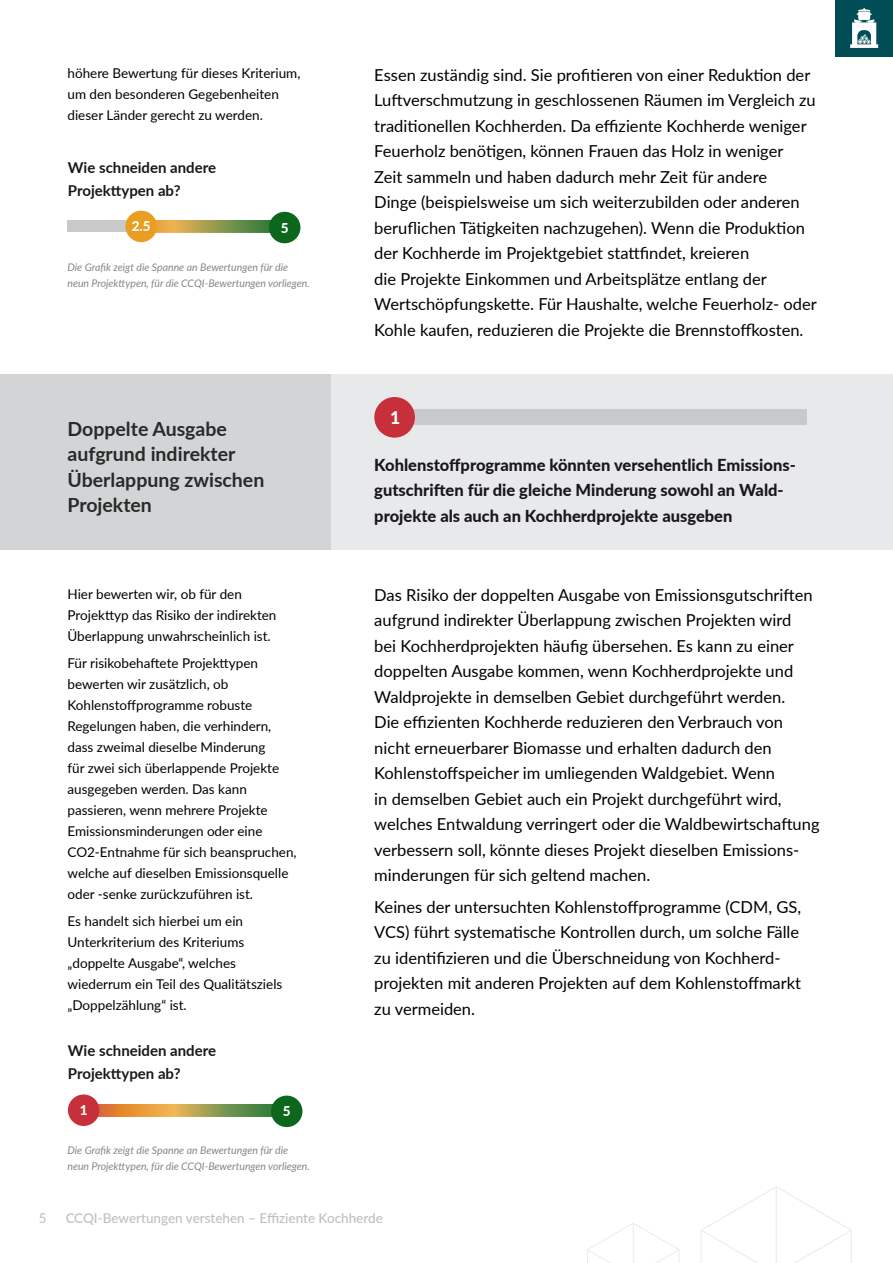
<style>
.page{position:relative;width:893px;height:1263px;background:#fff}
.page>*{position:absolute;margin:0;border:0;box-sizing:border-box;transform-origin:0 0}
.t1{font:700 19.5px/25.5px "Lato";color:#282929}
.t2{font:800 17.4px "Lato";color:#fff}
.t3{font:16.5px/25.5px "Lato";color:#000}
.t4{font:800 16.5px/25.5px "Lato";color:#1a171c}
.t5{font:700 15px/22.5px "Lato";color:#1a171c}
.t6{font:13.5px/21px "Lato";color:#000}
.t7{font:500 13.5px "Lato";color:#9a9b9b}
.t8{font:800 13.5px "Lato";color:#fff}
.t9{font:italic 10.5px/16.5px "Lato";color:#848688}
</style>
<div class="page">
<svg style="left:701px;top:1186px;width:150px;height:77px"></svg>
<svg style="left:587px;top:1223px;width:92px;height:40px"></svg>
<div style="left:835px;top:0;width:58px;height:56px;background:#004d56"></div>
<div style="left:68px;top:221px;width:231px;height:11px;background:#c7c9cb"></div>
<svg style="left:156px;top:221px;width:114px;height:11px"></svg>
<div style="left:269px;top:212px;width:31px;height:31px;background:#0c671c;border-radius:50%"></div>
<div style="left:125px;top:211px;width:32px;height:31px;background:#e99e22;border-radius:50%"></div>
<div style="left:0;top:374px;width:893px;height:175px;background:#e8e9ea"></div>
<div style="left:0;top:374px;width:331px;height:175px;background:#d3d4d6"></div>
<div style="left:395px;top:410px;width:411px;height:15px;background:#c7c9cb"></div>
<div style="left:374px;top:397px;width:41px;height:41px;background:#c7303b;border-radius:50%"></div>
<svg style="left:98px;top:1104px;width:174px;height:12px;background:#b09545"></svg>
<div style="left:271px;top:1095px;width:31px;height:32px;background:#0c671c;border-radius:50%"></div>
<div style="left:68px;top:1094px;width:31px;height:32px;background:#c7303b;border-radius:50%"></div>
<svg style="left:850px;top:8px;width:28px;height:40px"></svg>
<p class="t6" style="left:68px;top:62px;width:234px">höhere Bewertung für dieses Kriterium, um den besonderen Gegebenheiten dieser Länder gerecht zu werden.</p>
<p class="t3" style="left:374px;top:61px;width:444px">Essen zuständig sind. Sie profitieren von einer Reduktion der Luftverschmutzung in geschlossenen Räumen im Vergleich zu traditionellen Kochherden. Da effiziente Kochherde weniger Feuerholz benötigen, können Frauen das Holz in weniger<br>Zeit sammeln und haben dadurch mehr Zeit für andere<br>Dinge (beispielsweise um sich weiterzubilden oder anderen beruflichen Tätigkeiten nachzugehen). Wenn die Produktion der Kochherde im Projektgebiet stattfindet, kreieren<br>die Projekte Einkommen und Arbeitsplätze entlang der Wertschöpfungskette. Für Haushalte, welche Feuerholz- oder Kohle kaufen, reduzieren die Projekte die Brennstoffkosten.</p>
<p class="t5" style="left:68px;top:156px;width:150px">Wie schneiden andere<br>Projekttypen ab?</p>
<p class="t8" style="left:132px;top:216px;width:20px">2.5</p>
<p class="t8" style="left:281px;top:218px;width:9px">5</p>
<p class="t9" style="left:68px;top:258px;width:244px">Die Grafik zeigt die Spanne an Bewertungen für die neun Projekttypen, für die CCQI-Bewertungen vorliegen.</p>
<p class="t1" style="left:68px;top:415px;width:198px">Doppelte Ausgabe aufgrund indirekter<br>Überlappung zwischen<br>Projekten</p>
<p class="t6" style="left:68px;top:582px;width:210px">Hier bewerten wir, ob für den<br>Projekttyp das Risiko der indirekten<br>Überlappung unwahrscheinlich ist.</p>
<p class="t6" style="left:68px;top:651px;width:231px">Für risikobehaftete Projekttypen bewerten wir zusätzlich, ob Kohlenstoffprogramme robuste Regelungen haben, die verhindern, dass zweimal dieselbe Minderung<br>für zwei sich überlappende Projekte ausgegeben werden. Das kann passieren, wenn mehrere Projekte Emissionsminderungen oder eine CO2-Entnahme für sich beanspruchen, welche auf dieselben Emissionsquelle oder -senke zurückzuführen ist.</p>
<p class="t6" style="left:68px;top:910px;width:216px">Es handelt sich hierbei um ein<br>Unterkriterium des Kriteriums „doppelte Ausgabe“, welches wiederrum ein Teil des Qualitätsziels „Doppelzählung“ ist.</p>
<p class="t5" style="left:68px;top:1039px;width:150px">Wie schneiden andere<br>Projekttypen ab?</p>
<p class="t8" style="left:80px;top:1100px;width:9px">1</p>
<p class="t8" style="left:283px;top:1101px;width:9px">5</p>
<p class="t9" style="left:68px;top:1141px;width:244px">Die Grafik zeigt die Spanne an Bewertungen für die neun Projekttypen, für die CCQI-Bewertungen vorliegen.</p>
<p class="t2" style="left:390px;top:405px;width:12px">1</p>
<p class="t4" style="left:374px;top:451px;width:423px">Kohlenstoffprogramme könnten versehentlich Emissions&shy;gutschriften für die gleiche Minderung sowohl an Wald&shy;projekte als auch an Kochherdprojekte ausgeben</p>
<p class="t3" style="left:374px;top:581px;width:447px">Das Risiko der doppelten Ausgabe von Emissionsgutschriften aufgrund indirekter Überlappung zwischen Projekten wird<br>bei Kochherdprojekten häufig übersehen. Es kann zu einer doppelten Ausgabe kommen, wenn Kochherdprojekte und Waldprojekte in demselben Gebiet durchgeführt werden.<br>Die effizienten Kochherde reduzieren den Verbrauch von nicht erneuerbarer Biomasse und erhalten dadurch den Kohlenstoffspeicher im umliegenden Waldgebiet. Wenn<br>in demselben Gebiet auch ein Projekt durchgeführt wird, welches Entwaldung verringert oder die Waldbewirtschaftung verbessern soll, könnte dieses Projekt dieselben Emissions&shy;minderungen für sich geltend machen.</p>
<p class="t3" style="left:374px;top:893px;width:428px">Keines der untersuchten Kohlenstoffprogramme (CDM, GS, VCS) führt systematische Kontrollen durch, um solche Fälle zu identifizieren und die Überschneidung von Kochherd&shy;projekten mit anderen Projekten auf dem Kohlenstoffmarkt zu vermeiden.</p>
<p class="t7" style="left:38px;top:1208px;width:9px">5</p>
<p class="t7" style="left:65px;top:1208px;width:319px">CCQI-Bewertungen verstehen – Effiziente Kochherde</p>
</div>
